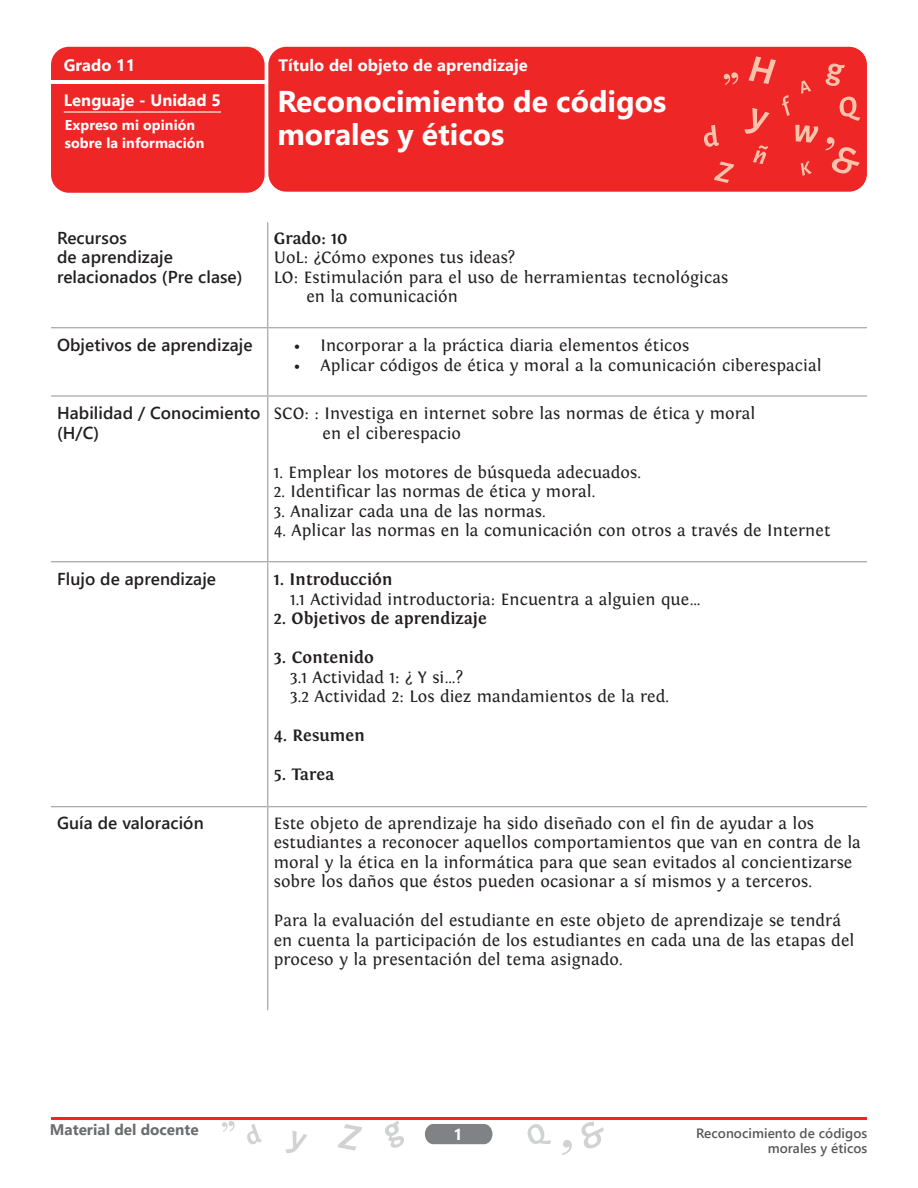
<style>
.page{position:relative;width:918px;height:1188px;background:#fff}
.page>*{position:absolute;margin:0;border:0;box-sizing:border-box;transform-origin:0 0}
.t1{font:700 30px/33px "Segoe UI";color:#fff}
.Parrafo_general{font:17.25px/19.5px "Fontin";letter-spacing:.005em;color:#231f20}
.Subtítulo__nivel_3{font:600 17.25px/19.5px "Segoe UI";letter-spacing:.005em;color:#231f20}
.Instruccion{font:700 17.25px "Fontin";letter-spacing:.005em;color:#231f20}
.Parrafo_general-2{font:700 17.25px "Fontin";letter-spacing:.005em;color:#231f20}
.t2{font:700 16.5px "Segoe UI";letter-spacing:.005em;color:#fff}
.t3{font:700 15.75px "Segoe UI";color:#fff}
.t4{font:700 15.3px "Segoe UI";color:#6c6d70}
.t5{font:700 14.25px/18px "Segoe UI";letter-spacing:.005em;color:#fff}
.t6{font:600 13.5px/15px "Segoe UI";letter-spacing:.005em;color:#57585a;text-align:right}
</style>
<div class="page">
<svg style="left:286px;top:1131px;width:21px;height:22px"></svg>
<svg style="left:338px;top:1124px;width:24px;height:27px"></svg>
<svg style="left:385px;top:1121px;width:19px;height:27px"></svg>
<svg style="left:581px;top:1122px;width:23px;height:27px"></svg>
<svg style="left:562px;top:1140px;width:10px;height:15px"></svg>
<svg style="left:247px;top:1124px;width:15px;height:21px"></svg>
<svg style="left:527px;top:1124px;width:24px;height:20px"></svg>
<svg style="left:425px;top:1124px;width:67px;height:20px"></svg>
<hr style="left:51px;top:1117px;width:816px;height:3px;background:#ee2726">
<svg style="left:222px;top:1121px;width:13px;height:11px"></svg>
<div style="left:268px;top:47px;width:599px;height:145px;background:#ee2726;border-radius:18px"></div>
<div style="left:51px;top:47px;width:214px;height:146px;background:#ee2726;border-radius:18px"></div>
<hr style="left:51px;top:80px;width:215px;height:3px;background:#fff">
<svg style="left:801px;top:81px;width:10px;height:13px"></svg>
<svg style="left:745px;top:108px;width:25px;height:26px"></svg>
<svg style="left:714px;top:162px;width:20px;height:21px"></svg>
<svg style="left:825px;top:63px;width:20px;height:23px"></svg>
<svg style="left:839px;top:96px;width:21px;height:25px"></svg>
<svg style="left:749px;top:56px;width:27px;height:28px"></svg>
<svg style="left:795px;top:125px;width:23px;height:18px"></svg>
<svg style="left:753px;top:145px;width:15px;height:19px"></svg>
<svg style="left:801px;top:161px;width:11px;height:15px"></svg>
<svg style="left:782px;top:95px;width:8px;height:21px"></svg>
<svg style="left:826px;top:137px;width:33px;height:37px"></svg>
<svg style="left:724px;top:72px;width:14px;height:13px"></svg>
<svg style="left:704px;top:125px;width:15px;height:22px"></svg>
<hr style="left:64px;top:111px;width:157px;height:2px;background:#fff">
<hr style="left:267px;top:222px;width:1px;height:105px;background:#9d9fa2">
<hr style="left:51px;top:327px;width:217px;height:1px;background:#9d9fa2">
<hr style="left:268px;top:327px;width:599px;height:1px;background:#9d9fa2">
<hr style="left:267px;top:328px;width:1px;height:67px;background:#9d9fa2">
<hr style="left:51px;top:395px;width:217px;height:2px;background:#9d9fa2">
<hr style="left:268px;top:395px;width:599px;height:2px;background:#9d9fa2">
<hr style="left:267px;top:397px;width:1px;height:164px;background:#9d9fa2">
<hr style="left:51px;top:561px;width:217px;height:1px;background:#9d9fa2">
<hr style="left:268px;top:561px;width:599px;height:1px;background:#9d9fa2">
<hr style="left:267px;top:562px;width:1px;height:244px;background:#9d9fa2">
<hr style="left:51px;top:806px;width:217px;height:1px;background:#9d9fa2">
<hr style="left:268px;top:806px;width:599px;height:1px;background:#9d9fa2">
<hr style="left:267px;top:807px;width:1px;height:203px;background:#9d9fa2">
<p class="t2" style="left:64px;top:52px;width:73px">Grado 11</p>
<p class="t2" style="left:64px;top:87px;width:159px">Lenguaje - Unidad 5</p>
<p class="t5" style="left:65px;top:116px;width:141px">Expreso mi opinión sobre la información</p>
<p class="Subtítulo__nivel_3" style="left:57px;top:228px;width:71px">Recursos</p>
<p class="Subtítulo__nivel_3" style="left:57px;top:247px;width:187px">de aprendizaje relacionados (Pre clase)</p>
<p class="t2" style="left:279px;top:52px;width:251px">Título del objeto de aprendizaje</p>
<h1 class="t1" style="left:277px;top:84px;width:390px">Reconocimiento de códigos morales y éticos</h1>
<p class="Parrafo_general-2" style="left:274px;top:228px;width:75px">Grado: 10</p>
<p class="Parrafo_general" style="left:274px;top:248px;width:243px">UoL: ¿Cómo expones tus ideas?</p>
<p class="Parrafo_general" style="left:274px;top:268px;width:456px">LO: Estimulación para el uso de herramientas tecnológicas</p>
<p class="Parrafo_general" style="left:306px;top:287px;width:153px">en la comunicación</p>
<p class="Subtítulo__nivel_3" style="left:57px;top:335px;width:197px">Objetivos de aprendizaje</p>
<p class="Parrafo_general" style="left:294px;top:336px;width:397px">• Incorporar a la práctica diaria elementos éticos</p>
<p class="Parrafo_general" style="left:294px;top:355px;width:530px">• Aplicar códigos de ética y moral a la comunicación ciberespacial</p>
<p class="Subtítulo__nivel_3" style="left:57px;top:403px;width:205px">Habilidad / Conocimiento</p>
<p class="Subtítulo__nivel_3" style="left:57px;top:423px;width:44px">(H/C)</p>
<p class="Parrafo_general" style="left:274px;top:404px;width:483px">SCO: : Investiga en internet sobre las normas de ética y moral</p>
<p class="Parrafo_general" style="left:323px;top:424px;width:140px">en el ciberespacio</p>
<p class="Parrafo_general" style="left:274px;top:463px;width:369px">1. Emplear los motores de búsqueda adecuados.</p>
<p class="Parrafo_general" style="left:274px;top:482px;width:323px">2. Identificar las normas de ética y moral.</p>
<p class="Parrafo_general" style="left:274px;top:502px;width:274px">3. Analizar cada una de las normas.</p>
<p class="Parrafo_general" style="left:274px;top:521px;width:558px">4. Aplicar las normas en la comunicación con otros a través de Internet</p>
<p class="Subtítulo__nivel_3" style="left:57px;top:569px;width:161px">Flujo de aprendizaje</p>
<p class="Instruccion" style="left:274px;top:570px;width:120px">1. Introducción</p>
<p class="Parrafo_general" style="left:290px;top:589px;width:412px">1.1 Actividad introductoria: Encuentra a alguien que…</p>
<p class="Instruccion" style="left:274px;top:609px;width:215px">2. Objetivos de aprendizaje</p>
<p class="Instruccion" style="left:274px;top:648px;width:102px">3. Contenido</p>
<p class="Parrafo_general" style="left:290px;top:667px;width:175px">3.1 Actividad 1: ¿ Y si…?</p>
<p class="Parrafo_general" style="left:290px;top:687px;width:381px">3.2 Actividad 2: Los diez mandamientos de la red.</p>
<p class="Parrafo_general-2" style="left:274px;top:726px;width:93px">4. Resumen</p>
<p class="Instruccion" style="left:274px;top:765px;width:62px">5. Tarea</p>
<p class="Subtítulo__nivel_3" style="left:57px;top:813px;width:148px">Guía de valoración</p>
<p class="Parrafo_general" style="left:274px;top:814px;width:589px">Este objeto de aprendizaje ha sido diseñado con el fin de ayudar a los estudiantes a reconocer aquellos comportamientos que van en contra de la moral y la ética en la informática para que sean evitados al concientizarse sobre los daños que éstos pueden ocasionar a sí mismos y a terceros.</p>
<p class="Parrafo_general" style="left:274px;top:911px;width:582px">Para la evaluación del estudiante en este objeto de aprendizaje se tendrá en cuenta la participación de los estudiantes en cada una de las etapas del proceso y la presentación del tema asignado.</p>
<p class="t4" style="left:50px;top:1117px;width:150px">Material del docente</p>
<p class="t3" style="left:454px;top:1122px;width:11px">1</p>
<p class="t6" style="left:696px;top:1125px;width:173px">Reconocimiento de códigos morales y éticos</p>
</div>
